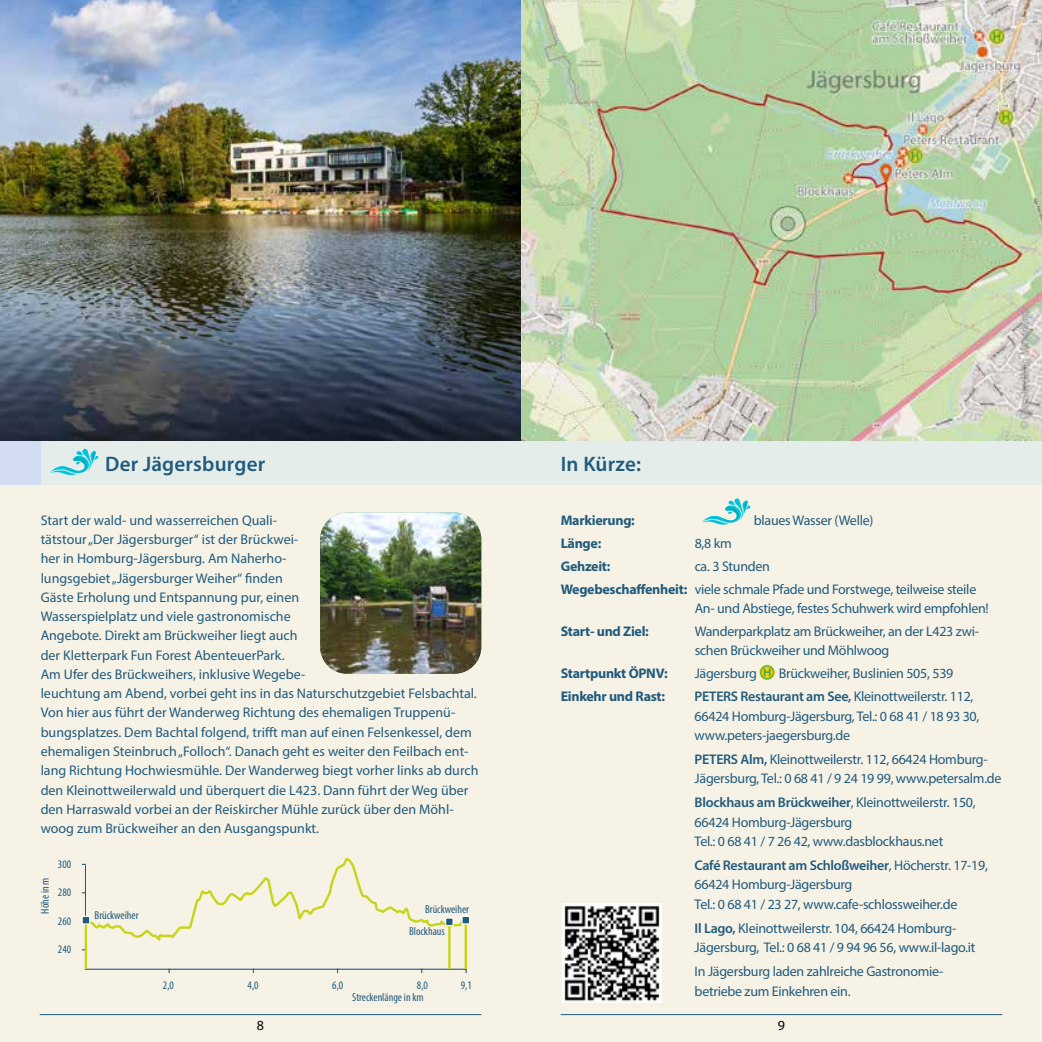
<style>
.page{position:relative;width:1042px;height:1042px;background:#fff}
.page>*{position:absolute;margin:0;border:0;box-sizing:border-box;transform-origin:0 0}
.t1{font:600 21px "Myriad Pro";letter-spacing:.01em;color:#205b7d}
.t2{font:14px/19.2px "Myriad Pro";letter-spacing:-.02em;color:#205b7d}
.t3{font:14px/19.2px "Myriad Pro";color:#205b7d}
.t4{font:700 14px "Myriad Pro";letter-spacing:-.02em;color:#205b7d}
.t5{font:14px "Myriad Pro";color:#000}
.t6{font:condensed 11.55px/21.9px "Myriad Pro";color:#205b7d}
.s1{font-weight:700}
.s2{font-weight:600}
</style>
<div class="page">
<div style="left:0;top:0;width:536px;height:1042px;background:#f7f2e6"></div>
<div style="left:506px;top:0;width:536px;height:1042px;background:#f7f2e6"></div>
<hr style="left:40px;top:1014px;width:441px;height:1px;background:#205b7d">
<hr style="left:561px;top:1014px;width:441px;height:1px;background:#205b7d">
<img style="left:521px;top:0;width:521px;height:441px">
<img style="left:0;top:0;width:521px;height:441px">
<div style="left:41px;top:441px;width:1001px;height:44px;background:#e5edea"></div>
<div style="left:0;top:441px;width:41px;height:44px;background:#d3ddf2"></div>
<svg style="left:759px;top:665px;width:16px;height:15px"></svg>
<svg style="left:761px;top:666px;width:12px;height:13px"></svg>
<div style="left:760px;top:665px;width:14px;height:14px;border:1px solid #41ad4f;border-radius:50%"></div>
<svg style="left:763px;top:668px;width:7px;height:8px"></svg>
<hr style="left:85px;top:969px;width:381px;height:1px;background:#205b7d">
<svg style="left:81px;top:858px;width:388px;height:84px"></svg>
<hr style="left:85px;top:921px;width:2px;height:48px;background:#c8d419">
<div style="left:82px;top:916px;width:8px;height:8px;background:#205b7d"></div>
<div style="left:82px;top:916px;width:8px;height:8px;border:1px solid #fff"></div>
<hr style="left:464px;top:921px;width:3px;height:48px;background:#c8d419">
<div style="left:462px;top:916px;width:7px;height:8px;background:#205b7d"></div>
<div style="left:461px;top:916px;width:9px;height:8px;border:1px solid #fff"></div>
<hr style="left:448px;top:921px;width:2px;height:48px;background:#c8d419">
<div style="left:446px;top:918px;width:7px;height:7px;background:#205b7d"></div>
<div style="left:445px;top:917px;width:9px;height:9px;border:1px solid #fff"></div>
<img style="left:320px;top:512px;width:161px;height:162px">
<svg style="left:50px;top:448px;width:49px;height:27px"></svg>
<svg style="left:702px;top:498px;width:48px;height:27px"></svg>
<img style="left:562px;top:903px;width:99px;height:99px">
<h1 class="t1" style="left:105px;top:450px;width:161px">Der Jägersburger</h1>
<h1 class="t1" style="left:561px;top:450px;width:82px">In Kürze:</h1>
<p class="t3" style="left:41px;top:510px;width:439px">Start der wald- und wasserreichen Quali-<br>tätstour „Der Jägersburger“ ist der Brückwei-<br>her in Homburg-Jägersburg. Am Naherho-<br>lungsgebiet „Jägersburger Weiher“ finden<br>Gäste Erholung und Entspannung pur, einen<br>Wasserspielplatz und viele gastronomische<br>Angebote. Direkt am Brückweiher liegt auch<br>der Kletterpark Fun Forest AbenteuerPark.<br>Am Ufer des Brückweihers, inklusive Wegebe-<br>leuchtung am Abend, vorbei geht ins in das Naturschutzgebiet Felsbachtal.<br>Von hier aus führt der Wanderweg Richtung des ehemaligen Truppenü&shy;bungsplatzes. Dem Bachtal folgend, trifft man auf einen Felsenkessel, dem ehemaligen Steinbruch „Folloch“. Danach geht es weiter den Feilbach ent&shy;lang Richtung Hochwiesmühle. Der Wanderweg biegt vorher links ab durch den Kleinottweilerwald und überquert die L423. Dann führt der Weg über den Harraswald vorbei an der Reiskircher Mühle zurück über den Möhl&shy;woog zum Brückweiher an den Ausgangspunkt.</p>
<p class="t4" style="left:561px;top:511px;width:76px">Markierung:</p>
<p class="t2" style="left:754px;top:510px;width:121px">blaues Wasser (Welle)</p>
<p class="t4" style="left:561px;top:534px;width:42px">Länge:</p>
<p class="t3" style="left:694px;top:533px;width:39px">8,8 km</p>
<p class="t4" style="left:561px;top:557px;width:51px">Gehzeit:</p>
<p class="t2" style="left:561px;top:554px;width:417px;line-height:22.9px;text-indent:134px">ca. 3 Stunden<br><span class="s1">Wegebeschaffenheit:</span> viele schmale Pfade und Forstwege, teilweise steile</p>
<p class="t2" style="left:694px;top:598px;width:296px">An- und Abstiege, festes Schuhwerk wird empfohlen!</p>
<p class="t4" style="left:561px;top:622px;width:90px">Start- und Ziel:</p>
<p class="t2" style="left:694px;top:621px;width:286px">Wanderparkplatz am Brückweiher, an der L423 zwi&shy;schen Brückweiher und Möhlwoog</p>
<p class="t4" style="left:561px;top:664px;width:108px">Startpunkt ÖPNV:</p>
<p class="t2" style="left:694px;top:664px;width:64px">Jägersburg</p>
<p class="t2" style="left:779px;top:664px;width:176px">Brückweiher, Buslinien 505, 539</p>
<p class="t4" style="left:561px;top:687px;width:106px">Einkehr und Rast:</p>
<p class="t2" style="left:694px;top:687px;width:286px"><span class="s2">PETERS Restaurant am See,</span> Kleinottweilerstr. 112,<br>66424 Homburg-Jägersburg, Tel.: 0 68 41 / 18 93 30, www.peters-jaegersburg.de</p>
<p class="t2" style="left:694px;top:749px;width:308px"><span class="s2">PETERS Alm,</span> Kleinottweilerstr. 112, 66424 Homburg-<br>Jägersburg, Tel.: 0 68 41 / 9 24 19 99, www.petersalm.de</p>
<p class="t2" style="left:694px;top:793px;width:283px"><span class="s2">Blockhaus am Brückweiher</span>, Kleinottweilerstr. 150,<br>66424 Homburg-Jägersburg<br>Tel.: 0 68 41 / 7 26 42, www.dasblockhaus.net</p>
<p class="t2" style="left:694px;top:855px;width:295px"><span class="s2">Café Restaurant am Schloßweiher</span>, Höcherstr. 17-19,<br>66424 Homburg-Jägersburg<br>Tel.: 0 68 41 / 23 27, www.cafe-schlossweiher.de</p>
<p class="t2" style="left:694px;top:918px;width:282px"><span class="s2">Il Lago,</span> Kleinottweilerstr. 104, 66424 Homburg-<br>Jägersburg, Tel.: 0 68 41 / 9 94 96 56, www.il-lago.it</p>
<p class="t2" style="left:694px;top:962px;width:250px">In Jägersburg laden zahlreiche Gastronomie&shy;betriebe zum Einkehren ein.</p>
<p class="t6" style="left:58px;top:853px;width:15px">300</p>
<p class="t6" style="left:34px;top:913px;width:37px;rotate:-90deg">Höhe in m</p>
<p class="t6" style="left:58px;top:881px;width:15px">280</p>
<p class="t6" style="left:95px;top:904px;width:46px">Brückweiher</p>
<p class="t6" style="left:409px;top:898px;width:62px;text-indent:16px">Brückweiher<br>Blockhaus</p>
<p class="t6" style="left:58px;top:910px;width:15px">260</p>
<p class="t6" style="left:58px;top:938px;width:15px">240</p>
<p class="t6" style="left:163px;top:973px;width:13px">2,0</p>
<p class="t6" style="left:248px;top:973px;width:13px">4,0</p>
<p class="t6" style="left:332px;top:973px;width:13px">6,0</p>
<p class="t6" style="left:417px;top:973px;width:13px">8,0</p>
<p class="t6" style="left:461px;top:973px;width:13px">9,1</p>
<p class="t6" style="left:352px;top:986px;width:73px">Streckenlänge in km</p>
<p class="t5" style="left:257px;top:1016px;width:9px">8</p>
<p class="t5" style="left:778px;top:1016px;width:9px">9</p>
</div>
